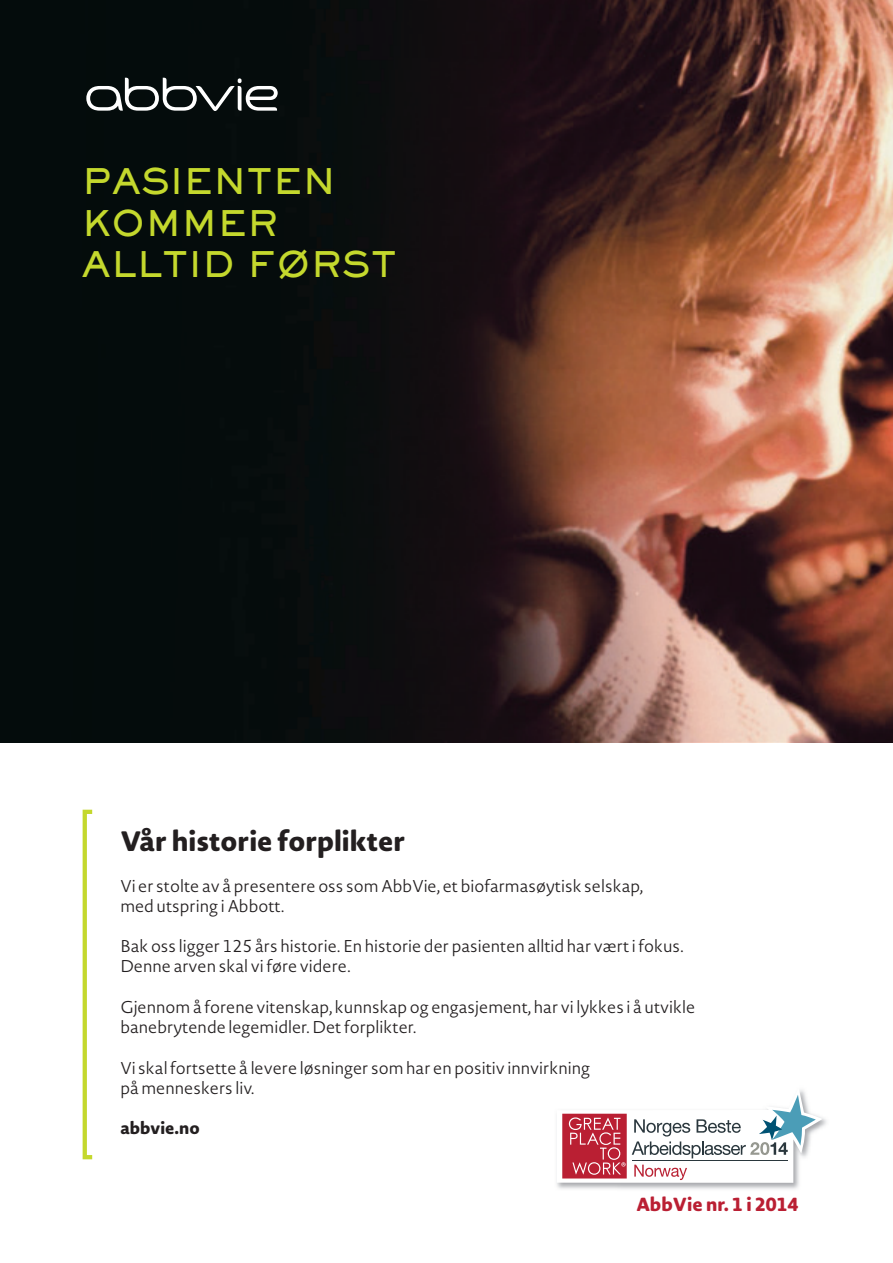
<style>
.page{position:relative;width:893px;height:1263px;background:#fff}
.page>*{position:absolute;margin:0;border:0;box-sizing:border-box;transform-origin:0 0}
.t1{font:800 34.8px/41.7px "Sackers Gothic Std";color:#c4d82d}
.t2{font:800 27.75px "Novel Sans Rd Pro";color:#231f20}
.t3{font:800 18.75px "Novel Sans Rd Pro";color:#ba1f33}
.t4{font:300 16.8px/20.2px "Novel Sans Rd Pro";color:#231f20}
.t5{font:800 16.8px "Novel Sans Rd Pro";color:#231f20}
</style>
<div class="page">
<img style="left:0;top:0;width:893px;height:742px">
<svg style="left:86px;top:78px;width:192px;height:33px"></svg>
<div style="left:83px;top:810px;width:11px;height:349px;border:4px solid #c4d82d"></div>
<img style="left:556px;top:1118px;width:271px;height:71px">
<svg style="left:557px;top:1090px;width:266px;height:93px"></svg>
<h1 class="t1" style="left:82px;top:159px;width:317px">PASIENTEN<br>KOMMER<br>ALLTID FØRST</h1>
<h2 class="t2" style="left:120px;top:820px;width:286px">Vår historie forplikter</h2>
<p class="t4" style="left:120px;top:875px;width:524px">Vi er stolte av å presentere oss som AbbVie, et biofarmasøytisk selskap, med utspring i Abbott.</p>
<p class="t4" style="left:120px;top:936px;width:565px">Bak oss ligger 125 års historie. En historie der pasienten alltid har vært i fokus.<br>Denne arven skal vi føre videre.</p>
<p class="t4" style="left:120px;top:997px;width:576px">Gjennom å forene vitenskap, kunnskap og engasjement, har vi lykkes i å utvikle banebrytende legemidler. Det forplikter.</p>
<p class="t4" style="left:120px;top:1057px;width:471px">Vi skal fortsette å levere løsninger som har en positiv innvirkning på menneskers liv.</p>
<p class="t5" style="left:120px;top:1116px;width:81px">abbvie.no</p>
<p class="t3" style="left:636px;top:1190px;width:164px">AbbVie nr. 1 i 2014</p>
</div>
